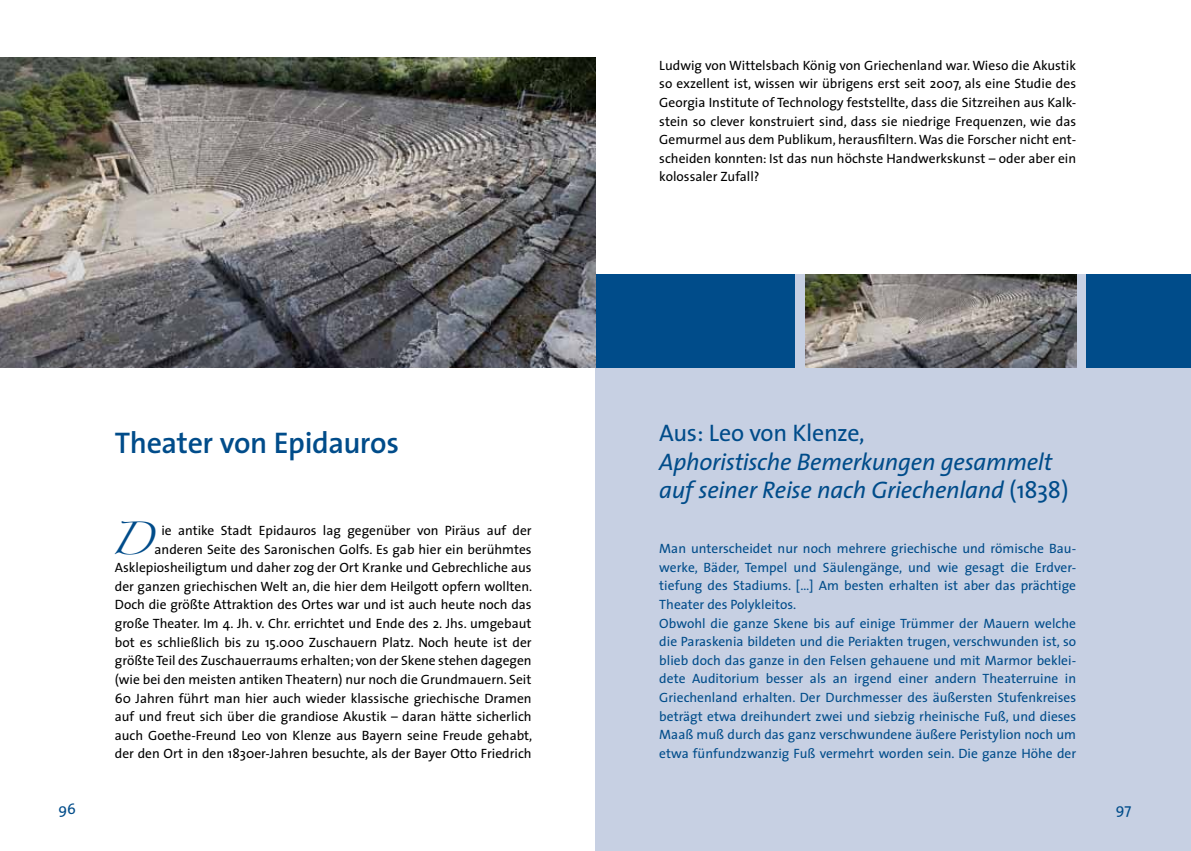
<style>
.page{position:relative;width:1191px;height:851px;background:#fff}
.page>*{position:absolute;margin:0;border:0;box-sizing:border-box;transform-origin:0 0}
.t1{font:600 30px "The Sans";letter-spacing:-.015em;color:#004c8a}
.t2{font:29.4px "Zapfino";color:#004c8a}
.t3{font:italic 24px/28.8px "The Sans";letter-spacing:-.01em;color:#004c8a}
.t4{font:24px "The Sans";letter-spacing:-.015em;color:#004c8a}
.t5{font:15px "The Sans";color:#004c8a}
.t6{font:13.5px/18.6px "The Sans";color:#000;text-align:right}
.t7{font:13.5px/18.6px "The Sans";color:#004c8a}
.s1{font-style:normal}
</style>
<div class="page">
<div style="left:596px;top:274px;width:595px;height:576px;background:#c7d0e3"></div>
<div style="left:595px;top:274px;width:199px;height:93px;background:#004c8a"></div>
<div style="left:1086px;top:274px;width:105px;height:93px;background:#004c8a"></div>
<img style="left:805px;top:274px;width:271px;height:93px">
<img style="left:0;top:57px;width:595px;height:310px">
<h1 class="t1" style="left:115px;top:418px;width:286px">Theater von Epidauros</h1>
<h2 class="t2" style="left:110px;top:526px;width:44px">D</h2>
<p class="t6" style="left:115px;top:520px;width:419px">ie antike Stadt Epidauros lag gegenüber von Piräus auf der anderen Seite des Saronischen Golfs. Es gab hier ein berühmtes Asklepiosheiligtum und daher zog der Ort Kranke und Gebrechliche aus der ganzen griechischen Welt an, die hier dem Heilgott opfern wollten.<br>Doch die größte Attraktion des Ortes war und ist auch heute noch das große Theater. Im 4. Jh. v. Chr. errichtet und Ende des 2. Jhs. umgebaut bot es schließlich bis zu 15.000 Zuschauern Platz. Noch heute ist der größte Teil des Zuschauerraums erhalten; von der Skene stehen dagegen (wie bei den meisten antiken Theatern) nur noch die Grundmauern. Seit 60 Jahren führt man hier auch wieder klassische griechische Dramen auf und freut sich über die grandiose Akustik – daran hätte sicherlich auch Goethe-Freund Leo von Klenze aus Bayern seine Freude gehabt, der den Ort in den 1830er-Jahren besuchte, als der Bayer Otto Friedrich</p>
<p class="t6" style="left:659px;top:55px;width:418px;text-align:justify">Ludwig von Wittelsbach König von Griechenland war. Wieso die Akustik so exzellent ist, wissen wir übrigens erst seit 2007, als eine Studie des Georgia Institute of Technology feststellte, dass die Sitzreihen aus Kalk&shy;stein so clever konstruiert sind, dass sie niedrige Frequenzen, wie das Gemurmel aus dem Publikum, herausfiltern. Was die Forscher nicht ent&shy;scheiden konnten: Ist das nun höchste Handwerkskunst – oder aber ein kolossaler Zufall?</p>
<h3 class="t4" style="left:659px;top:412px;width:207px">Aus: Leo von Klenze,</h3>
<h3 class="t3" style="left:659px;top:446px;width:411px">Aphoristische Bemerkungen gesammelt auf seiner Reise nach Griechenland <span class="s1">(1838)</span></h3>
<p class="t7" style="left:659px;top:539px;width:418px">Man unterscheidet nur noch mehrere griechische und römische Bau&shy;werke, Bäder, Tempel und Säulengänge, und wie gesagt die Erdver&shy;tiefung des Stadiums. […] Am besten erhalten ist aber das prächtige Theater des Polykleitos.<br>Obwohl die ganze Skene bis auf einige Trümmer der Mauern welche die Paraskenia bildeten und die Periakten trugen, verschwunden ist, so blieb doch das ganze in den Felsen gehauene und mit Marmor beklei&shy;dete Auditorium besser als an irgend einer andern Theaterruine in Griechenland erhalten. Der Durchmesser des äußersten Stufenkreises beträgt etwa dreihundert zwei und siebzig rheinische Fuß, und dieses Maaß muß durch das ganz verschwundene äußere Peristylion noch um etwa fünfundzwanzig Fuß vermehrt worden sein. Die ganze Höhe der</p>
<p class="t5" style="left:58px;top:796px;width:19px">96</p>
<p class="t5" style="left:1115px;top:796px;width:17px">97</p>
</div>
